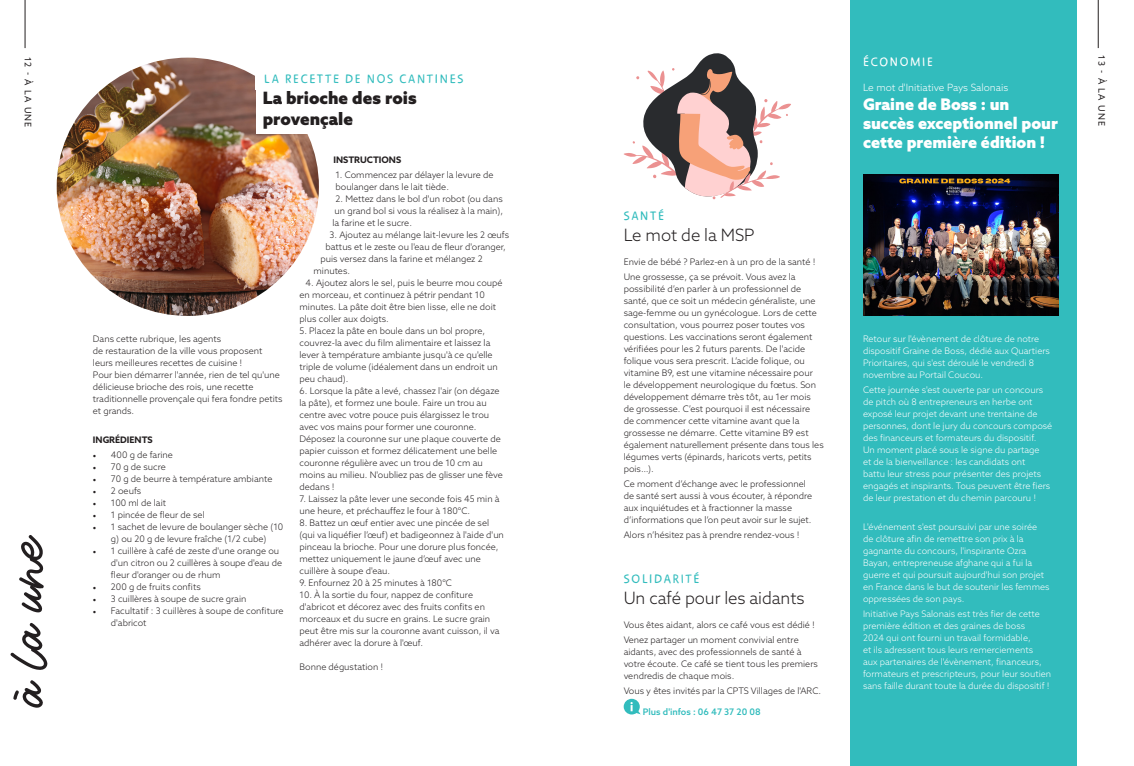
<style>
.page{position:relative;width:1134px;height:766px;background:#fff}
.page>*{position:absolute;margin:0;border:0;box-sizing:border-box;transform-origin:0 0}
.t1{font:53px "Goellamants";color:#231f20}
.t2{font:300 17px "Azo Sans";letter-spacing:-.005em;color:#231f20}
.t3{font:900 17px/20.4px "Azo Sans";color:#231f20}
.t4{font:900 16px/19.2px "Azo Sans";color:#fff}
.t5{font:14px "Duper";letter-spacing:.125em;color:#32bcbd}
.t6{font:14px "Duper";letter-spacing:.12em;color:#fff}
.t7{font:300 10px "Azo Sans";color:#fff}
.t8{font:300 9px/12px "Azo Sans";color:#231f20}
.t9{font:300 9px/12px "Azo Sans";color:#fff}
.t10{font:700 9px "Azo Sans";color:#231f20}
.t11{font:500 9px "Azo Sans";color:#32bcbd}
.t12{font:9px "Azo Sans";letter-spacing:.12em;color:#231f20}
.s1{font-family:"Minion Pro";font-weight:400}
</style>
<div class="page">
<hr style="left:25px;top:0;width:1px;height:48px;background:#231f20">
<hr style="left:1098px;top:0;width:1px;height:48px;background:#231f20">
<svg style="left:624px;top:698px;width:17px;height:16px"></svg>
<img style="left:57px;top:58px;width:262px;height:258px">
<div style="left:256px;top:69px;width:208px;height:20px;background:#fff"></div>
<div style="left:256px;top:89px;width:249px;height:45px;background:#fff"></div>
<div style="left:850px;top:0;width:227px;height:765px;background:#32bcbd"></div>
<img style="left:863px;top:175px;width:196px;height:141px">
<svg style="left:624px;top:53px;width:167px;height:146px"></svg>
<p class="t12" style="left:34px;top:57px;width:72px;rotate:90deg">12 - À LA UNE</p>
<p class="t1" style="left:-3px;top:706px;width:175px;rotate:-90deg">à la une</p>
<p class="t5" style="left:264px;top:71px;width:201px">LA RECETTE DE NOS CANTINES</p>
<p class="t3" style="left:263px;top:88px;width:155px">La brioche des rois provençale</p>
<p class="t8" style="left:93px;top:332px;width:171px">Dans cette rubrique, les agents<br>de restauration de la ville vous proposent leurs meilleures recettes de cuisine !</p>
<p class="t8" style="left:93px;top:368px;width:191px">Pour bien démarrer l'année, rien de tel qu'une délicieuse brioche des rois, une recette traditionnelle provençale qui fera fondre petits et grands.</p>
<p class="t10" style="left:93px;top:434px;width:61px">INGRÉDIENTS</p>
<p class="t8" style="left:93px;top:449px;width:82px"><span class="s1">•</span> 400 g de farine</p>
<p class="t8" style="left:93px;top:461px;width:74px"><span class="s1">•</span> 70 g de sucre</p>
<p class="t8" style="left:93px;top:473px;width:181px"><span class="s1">•</span> 70 g de beurre à température ambiante</p>
<p class="t8" style="left:93px;top:485px;width:50px"><span class="s1">•</span> 2 oeufs</p>
<p class="t8" style="left:93px;top:497px;width:75px"><span class="s1">•</span> 100 ml de lait</p>
<p class="t8" style="left:93px;top:509px;width:113px"><span class="s1">•</span> 1 pincée de fleur de sel</p>
<p class="t8" style="left:93px;top:521px;width:192px;text-align:center"><span class="s1">•</span> 1 sachet de levure de boulanger sèche (10 g) ou 20 g de levure fraîche (1/2 cube)</p>
<p class="t8" style="left:111px;top:545px;width:173px;text-indent:-18px"><span class="s1">•</span> 1 cuillère à café de zeste d'une orange ou d'un citron ou 2 cuillères à soupe d'eau de fleur d'oranger ou de rhum</p>
<p class="t8" style="left:93px;top:581px;width:109px"><span class="s1">•</span> 200 g de fruits confits</p>
<p class="t8" style="left:93px;top:593px;width:155px"><span class="s1">•</span> 3 cuillères à soupe de sucre grain</p>
<p class="t8" style="left:111px;top:605px;width:174px;text-indent:-18px"><span class="s1">•</span> Facultatif : 3 cuillères à soupe de confiture d'abricot</p>
<p class="t10" style="left:334px;top:154px;width:69px">INSTRUCTIONS</p>
<p class="t8" style="left:336px;top:168px;width:159px">1. Commencez par délayer la levure de boulanger dans le lait tiède.</p>
<p class="t8" style="left:333px;top:192px;width:172px;text-align:justify;text-indent:3px">2. Mettez dans le bol d'un robot (ou dans un grand bol si vous la réalisez à la main), la farine et le sucre.</p>
<p class="t8" style="left:330px;top:228px;width:181px">3. Ajoutez au mélange lait-levure les 2 œufs</p>
<p class="t8" style="left:326px;top:240px;width:182px">battus et le zeste ou l'eau de fleur d'oranger,</p>
<p class="t8" style="left:321px;top:252px;width:164px">puis versez dans la farine et mélangez 2</p>
<p class="t8" style="left:314px;top:264px;width:38px">minutes.</p>
<p class="t8" style="left:300px;top:276px;width:205px;text-indent:6px">4. Ajoutez alors le sel, puis le beurre mou coupé en morceau, et continuez à pétrir pendant 10 minutes. La pâte doit être bien lisse, elle ne doit plus coller aux doigts.</p>
<p class="t8" style="left:300px;top:324px;width:200px">5. Placez la pâte en boule dans un bol propre, couvrez-la avec du film alimentaire et laissez la lever à température ambiante jusqu'à ce qu'elle triple de volume (idéalement dans un endroit un peu chaud).</p>
<p class="t8" style="left:300px;top:384px;width:205px">6. Lorsque la pâte a levé, chassez l'air (on dégaze la pâte), et formez une boule. Faire un trou au centre avec votre pouce puis élargissez le trou avec vos mains pour former une couronne.<br>Déposez la couronne sur une plaque couverte de papier cuisson et formez délicatement une belle couronne régulière avec un trou de 10 cm au moins au milieu. N'oubliez pas de glisser une fève dedans !</p>
<p class="t8" style="left:300px;top:492px;width:202px">7. Laissez la pâte lever une seconde fois 45 min à une heure, et préchauffez le four à 180°C.</p>
<p class="t8" style="left:300px;top:516px;width:206px">8. Battez un œuf entier avec une pincée de sel (qui va liquéfier l’œuf) et badigeonnez à l'aide d'un pinceau la brioche. Pour une dorure plus foncée, mettez uniquement le jaune d’œuf avec une cuillère à soupe d'eau.</p>
<p class="t8" style="left:300px;top:576px;width:154px">9. Enfournez 20 à 25 minutes à 180°C</p>
<p class="t8" style="left:300px;top:588px;width:201px">10. À la sortie du four, nappez de confiture d'abricot et décorez avec des fruits confits en morceaux et du sucre en grains. Le sucre grain peut être mis sur la couronne avant cuisson, il va adhérer avec la dorure à l'œuf.</p>
<p class="t8" style="left:300px;top:660px;width:85px">Bonne dégustation !</p>
<p class="t5" style="left:624px;top:208px;width:42px">SANTÉ</p>
<p class="t2" style="left:624px;top:224px;width:132px">Le mot de la MSP</p>
<p class="t8" style="left:624px;top:256px;width:193px">Envie de bébé ? Parlez-en à un pro de la santé !</p>
<p class="t8" style="left:624px;top:270px;width:202px">Une grossesse, ça se prévoit. Vous avez la possibilité d’en parler à un professionnel de santé, que ce soit un médecin généraliste, une sage-femme ou un gynécologue. Lors de cette consultation, vous pourrez poser toutes vos questions. Les vaccinations seront également vérifiées pour les 2 futurs parents. De l'acide folique vous sera prescrit. L’acide folique, ou vitamine B9, est une vitamine nécessaire pour<br>le développement neurologique du fœtus. Son développement démarre très tôt, au 1er mois<br>de grossesse. C’est pourquoi il est nécessaire<br>de commencer cette vitamine avant que la grossesse ne démarre. Cette vitamine B9 est également naturellement présente dans tous les légumes verts (épinards, haricots verts, petits pois…).</p>
<p class="t8" style="left:624px;top:477px;width:190px">Ce moment d’échange avec le professionnel de santé sert aussi à vous écouter, à répondre aux inquiétudes et à fractionner la masse d’informations que l’on peut avoir sur le sujet.</p>
<p class="t8" style="left:624px;top:528px;width:178px">Alors n’hésitez pas à prendre rendez-vous !</p>
<p class="t5" style="left:624px;top:571px;width:77px">SOLIDARITÉ</p>
<p class="t2" style="left:624px;top:587px;width:182px">Un café pour les aidants</p>
<p class="t8" style="left:624px;top:618px;width:193px">Vous êtes aidant, alors ce café vous est dédié !</p>
<p class="t8" style="left:624px;top:633px;width:196px">Venez partager un moment convivial entre aidants, avec des professionnels de santé à votre écoute. Ce café se tient tous les premiers vendredis de chaque mois.</p>
<p class="t8" style="left:624px;top:684px;width:199px">Vous y êtes invités par la CPTS Villages de l'ARC.</p>
<p class="t11" style="left:643px;top:705px;width:119px">Plus d'infos : 06 47 37 20 08</p>
<p class="t6" style="left:863px;top:54px;width:71px">ÉCONOMIE</p>
<p class="t7" style="left:863px;top:81px;width:147px">Le mot d'Initiative Pays Salonais</p>
<p class="t4" style="left:863px;top:94px;width:196px">Graine de Boss : un succès exceptionnel pour cette première édition !</p>
<p class="t9" style="left:863px;top:332px;width:188px">Retour sur l'évènement de clôture de notre dispositif Graine de Boss, dédié aux Quartiers Prioritaires, qui s'est déroulé le vendredi 8 novembre au Portail Coucou.</p>
<p class="t9" style="left:863px;top:383px;width:191px">Cette journée s'est ouverte par un concours de pitch où 8 entrepreneurs en herbe ont exposé leur projet devant une trentaine de personnes, dont le jury du concours composé des financeurs et formateurs du dispositif.<br>Un moment placé sous le signe du partage<br>et de la bienveillance : les candidats ont<br>battu leur stress pour présenter des projets engagés et inspirants. Tous peuvent être fiers de leur prestation et du chemin parcouru !</p>
<p class="t9" style="left:863px;top:521px;width:188px">L'événement s'est poursuivi par une soirée de clôture afin de remettre son prix à la gagnante du concours, l'inspirante Ozra Bayan, entrepreneuse afghane qui a fui la guerre et qui poursuit aujourd'hui son projet en France dans le but de soutenir les femmes oppressées de son pays.</p>
<p class="t9" style="left:863px;top:607px;width:190px">Initiative Pays Salonais est très fier de cette première édition et des graines de boss<br>2024 qui ont fourni un travail formidable,<br>et ils adressent tous leurs remerciements<br>aux partenaires de l'évènement, financeurs, formateurs et prescripteurs, pour leur soutien sans faille durant toute la durée du dispositif !</p>
<p class="t12" style="left:1107px;top:55px;width:72px;rotate:90deg">13 - À LA UNE</p>
</div>
